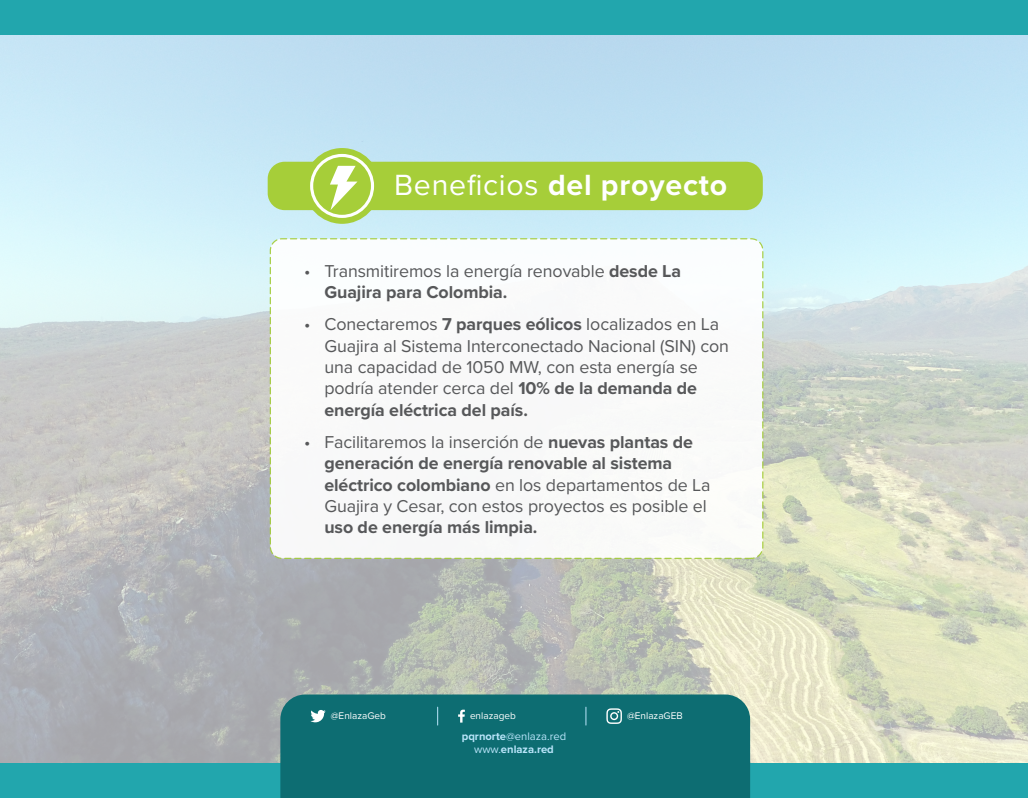
<style>
.page{position:relative;width:1028px;height:798px;background:#fff}
.page>*{position:absolute;margin:0;border:0;box-sizing:border-box;transform-origin:0 0}
.t1{font:700 30.25px "Proxima Nova";letter-spacing:.025em;color:#fff}
.t2{font:17.75px/21.4px "Proxima Nova";letter-spacing:-.005em;color:#57585a}
.t3{font:700 17.75px "Proxima Nova";letter-spacing:-.005em;color:#57585a}
.t4{font:11.25px "Proxima Nova";color:#b9e5fa}
.t5{font:700 11.25px "Proxima Nova";color:#b9e5fa}
.t6{font:10px "Proxima Nova";color:#fff}
.s1{font-weight:400}
.s2{font-weight:700}
</style>
<div class="page">
<img style="left:0;top:35px;width:1028px;height:727px">
<div style="left:270px;top:239px;width:492px;height:319px;background:#fff;border-radius:12px"></div>
<div style="left:268px;top:162px;width:494px;height:48px;background:#a6ce39;border-radius:17px"></div>
<svg style="left:304px;top:148px;width:76px;height:76px"></svg>
<svg style="left:330px;top:166px;width:27px;height:44px"></svg>
<div style="left:310px;top:154px;width:64px;height:64px;border:3px solid #fff;border-radius:50%"></div>
<div style="left:0;top:0;width:1028px;height:35px;background:#22a6ad"></div>
<div style="left:0;top:762px;width:1028px;height:35px;background:#22a6ad"></div>
<div style="left:280px;top:694px;width:470px;height:103px;background:#0d6d72"></div>
<svg style="left:310px;top:709px;width:16px;height:13px"></svg>
<svg style="left:458px;top:709px;width:7px;height:13px"></svg>
<svg style="left:606px;top:708px;width:16px;height:15px"></svg>
<svg style="left:437px;top:706px;width:1px;height:18px"></svg>
<svg style="left:585px;top:706px;width:1px;height:18px"></svg>
<h1 class="t1" style="left:394px;top:162px;width:335px"><span class="s1">Beneficios</span> del proyecto</h1>
<p class="t2" style="left:324px;top:259px;width:358px;text-indent:-20px">• Transmitiremos la energía renovable <span class="s2">desde La<br>Guajira para Colombia.</span></p>
<p class="t2" style="left:324px;top:312px;width:406px;text-indent:-20px">• Conectaremos <span class="s2">7 parques eólicos</span> localizados en La Guajira al Sistema Interconectado Nacional (SIN) con una capacidad de 1050 MW, con esta energía se podría atender cerca del <span class="s2">10% de la demanda de energía eléctrica del país.</span></p>
<p class="t2" style="left:324px;top:430px;width:387px;text-indent:-20px">• Facilitaremos la inserción de <span class="s2">nuevas plantas de generación de energía renovable al sistema eléctrico colombiano</span> en los departamentos de La Guajira y Cesar, con estos proyectos es posible el</p>
<p class="t3" style="left:324px;top:514px;width:215px">uso de energía más limpia.</p>
<p class="t6" style="left:331px;top:707px;width:57px">@EnlazaGeb</p>
<p class="t6" style="left:470px;top:707px;width:47px">enlazageb</p>
<p class="t6" style="left:627px;top:707px;width:57px">@EnlazaGEB</p>
<p class="t4" style="left:462px;top:727px;width:106px"><span class="s2">pqrnorte</span>@enlaza.red</p>
<p class="t5" style="left:474px;top:740px;width:81px"><span class="s1">www.</span>enlaza.red</p>
</div>
